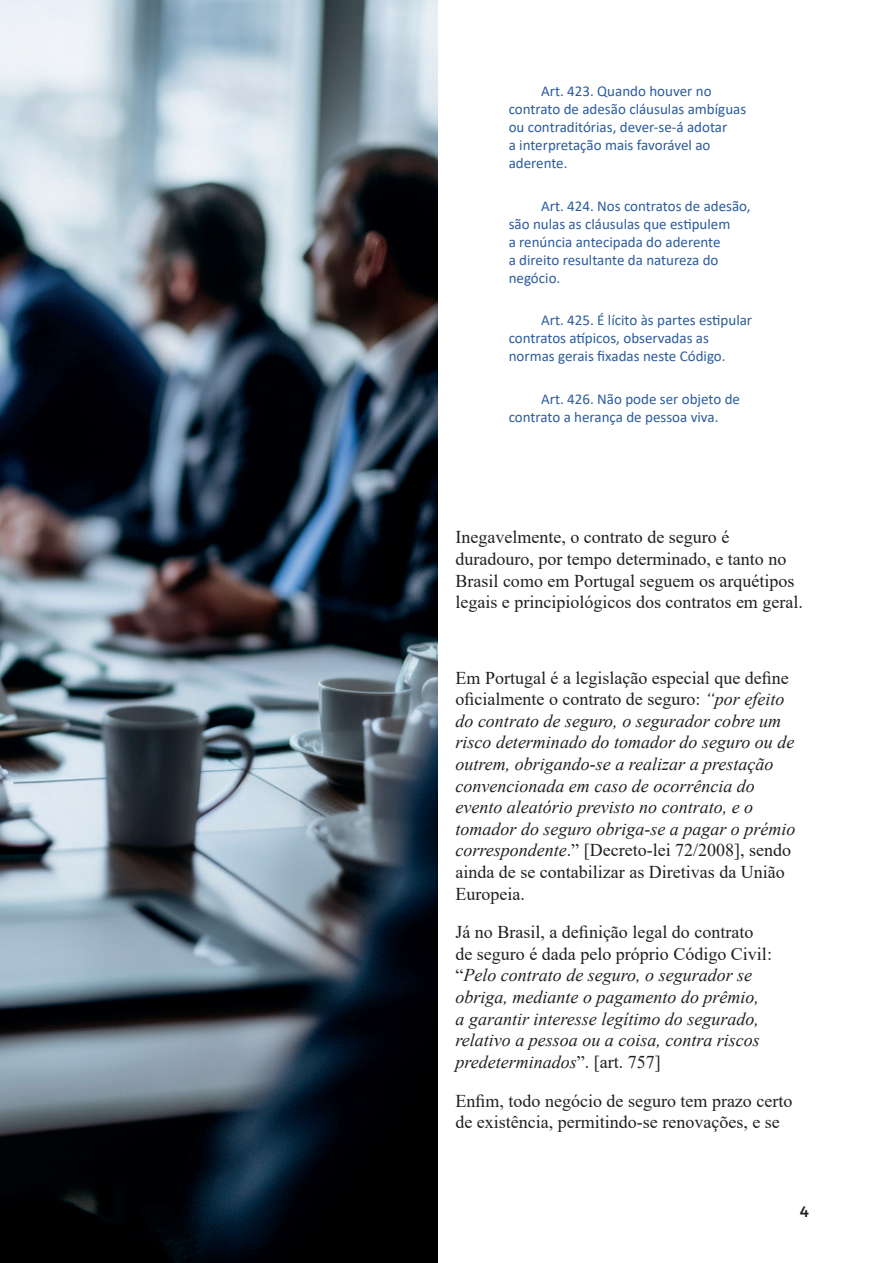
<style>
.page{position:relative;width:893px;height:1263px;background:#fff}
.page>*{position:absolute;margin:0;border:0;box-sizing:border-box;transform-origin:0 0}
.t1{font:italic 18px/21.6px "Times New Roman";color:#231f20}
.t2{font:18px/21.6px "Times New Roman";color:#231f20}
.t3{font:15px/18px "Calibri";color:#2c5c9d}
.t4{font:500 15px "Montserrat";color:#231f20}
.s1{font-style:normal}
</style>
<div class="page">
<img style="left:0;top:0;width:437px;height:1263px">
<p class="t3" style="left:509px;top:82px;width:239px;text-indent:32px">Art. 423. Quando houver no contrato de adesão cláusulas ambíguas ou contraditórias, dever-se-á adotar<br>a interpretação mais favorável ao aderente.</p>
<p class="t3" style="left:509px;top:196px;width:243px;text-indent:32px">Art. 424. Nos contratos de adesão, são nulas as cláusulas que estipulem<br>a renúncia antecipada do aderente<br>a direito resultante da natureza do negócio.</p>
<p class="t3" style="left:509px;top:311px;width:245px;text-indent:32px">Art. 425. É lícito às partes estipular contratos atípicos, observadas as normas gerais fixadas neste Código.</p>
<p class="t3" style="left:509px;top:389px;width:233px;text-indent:32px">Art. 426. Não pode ser objeto de contrato a herança de pessoa viva.</p>
<p class="t2" style="left:455px;top:526px;width:349px">Inegavelmente, o contrato de seguro é duradouro, por tempo determinado, e tanto no Brasil como em Portugal seguem os arquétipos legais e principiológicos dos contratos em geral.</p>
<p class="t1" style="left:455px;top:666px;width:341px"><span class="s1">Em Portugal é a legislação especial que define oficialmente o contrato de seguro:</span> “por efeito do contrato de seguro, o segurador cobre um risco determinado do tomador do seguro ou de outrem, obrigando-se a realizar a prestação convencionada em caso de ocorrência do evento aleatório previsto no contrato, e o tomador do seguro obriga-se a pagar o prémio correspondente<span class="s1">.” [Decreto-lei 72/2008], sendo ainda de se contabilizar as Diretivas da União Europeia.</span></p>
<p class="t1" style="left:455px;top:921px;width:318px"><span class="s1">Já no Brasil, a definição legal do contrato de seguro é dada pelo próprio Código Civil: “</span>Pelo contrato de seguro, o segurador se obriga, mediante o pagamento do prêmio, a garantir interesse legítimo do segurado, relativo a pessoa ou a coisa, contra riscos predeterminados<span class="s1">”. [art. 757]</span></p>
<p class="t2" style="left:455px;top:1089px;width:338px">Enfim, todo negócio de seguro tem prazo certo de existência, permitindo-se renovações, e se</p>
<p class="t4" style="left:800px;top:1200px;width:10px">4</p>
</div>
